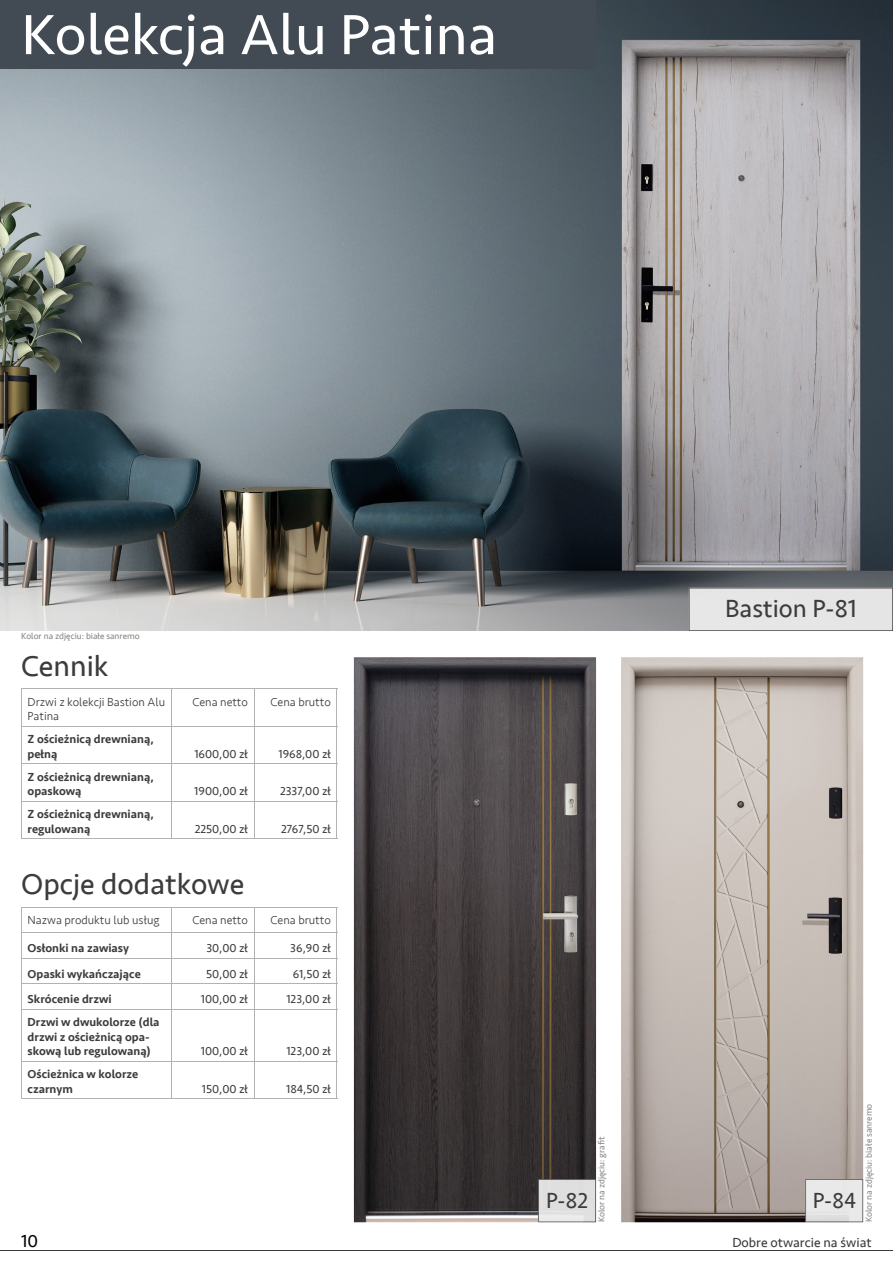
<style>
.page{position:relative;width:893px;height:1263px;background:#fff}
.page>*{position:absolute;margin:0;border:0;box-sizing:border-box;transform-origin:0 0}
.t1{font:58.5px "Seravek";color:#fff}
.t2{font:30px "Seravek";color:#3c3c3b}
.t3{font:25.5px "Seravek";color:#3c3c3b}
.t4{font:22.5px "Seravek";color:#3c3c3b}
.t5{font:18px "Seravek";color:#000}
.t6{font:13.5px "Seravek";color:#3c3c3b}
.t7{font:500 12px/14.4px "Seravek";color:#3c3c3b}
.t8{font:12px "Seravek";color:#3c3c3b}
.t9{font:300 12px/14.4px "Seravek";color:#3c3c3b}
.t10{font:9px "Seravek";color:#878787}
</style>
<div class="page">
<hr style="left:0;top:1250px;width:893px;height:1px;background:#3c3c3b">
<hr style="left:21px;top:907px;width:150px;height:1px;background:#b3b2b2">
<hr style="left:171px;top:907px;width:83px;height:1px;background:#b3b2b2">
<hr style="left:254px;top:907px;width:83px;height:1px;background:#b3b2b2">
<hr style="left:21px;top:932px;width:150px;height:1px;background:#b3b2b2">
<hr style="left:171px;top:932px;width:83px;height:1px;background:#b3b2b2">
<hr style="left:254px;top:932px;width:83px;height:1px;background:#b3b2b2">
<hr style="left:21px;top:958px;width:150px;height:1px;background:#b3b2b2">
<hr style="left:171px;top:958px;width:83px;height:1px;background:#b3b2b2">
<hr style="left:254px;top:958px;width:83px;height:1px;background:#b3b2b2">
<hr style="left:21px;top:983px;width:150px;height:1px;background:#b3b2b2">
<svg style="left:21px;top:908px;width:1px;height:101px"></svg>
<hr style="left:171px;top:983px;width:83px;height:1px;background:#b3b2b2">
<svg style="left:171px;top:908px;width:1px;height:101px"></svg>
<hr style="left:254px;top:983px;width:83px;height:1px;background:#b3b2b2">
<svg style="left:254px;top:908px;width:1px;height:101px"></svg>
<svg style="left:336px;top:908px;width:1px;height:101px"></svg>
<hr style="left:21px;top:1009px;width:150px;height:1px;background:#b3b2b2">
<hr style="left:21px;top:1009px;width:1px;height:52px;background:#b3b2b2">
<hr style="left:171px;top:1009px;width:83px;height:1px;background:#b3b2b2">
<hr style="left:171px;top:1009px;width:1px;height:52px;background:#b3b2b2">
<hr style="left:254px;top:1009px;width:83px;height:1px;background:#b3b2b2">
<hr style="left:254px;top:1009px;width:1px;height:52px;background:#b3b2b2">
<hr style="left:336px;top:1009px;width:1px;height:52px;background:#b3b2b2">
<hr style="left:21px;top:1061px;width:150px;height:1px;background:#b3b2b2">
<hr style="left:21px;top:1061px;width:1px;height:37px;background:#b3b2b2">
<hr style="left:171px;top:1061px;width:83px;height:1px;background:#b3b2b2">
<hr style="left:171px;top:1061px;width:1px;height:37px;background:#b3b2b2">
<hr style="left:254px;top:1061px;width:83px;height:1px;background:#b3b2b2">
<hr style="left:254px;top:1061px;width:1px;height:37px;background:#b3b2b2">
<hr style="left:336px;top:1061px;width:1px;height:37px;background:#b3b2b2">
<hr style="left:21px;top:1098px;width:150px;height:1px;background:#b3b2b2">
<hr style="left:171px;top:1098px;width:83px;height:1px;background:#b3b2b2">
<hr style="left:254px;top:1098px;width:83px;height:1px;background:#b3b2b2">
<img style="left:0;top:0;width:893px;height:631px">
<div style="left:0;top:0;width:595px;height:68px;background:#424b54"></div>
<img style="left:354px;top:657px;width:242px;height:565px">
<img style="left:621px;top:657px;width:242px;height:565px">
<img style="left:805px;top:1179px;width:58px;height:43px">
<img style="left:538px;top:1179px;width:58px;height:43px">
<hr style="left:21px;top:688px;width:150px;height:1px;background:#b3b2b2">
<hr style="left:21px;top:689px;width:1px;height:37px;background:#b3b2b2">
<hr style="left:171px;top:688px;width:83px;height:1px;background:#b3b2b2">
<hr style="left:171px;top:689px;width:1px;height:37px;background:#b3b2b2">
<hr style="left:254px;top:688px;width:83px;height:1px;background:#b3b2b2">
<hr style="left:254px;top:689px;width:1px;height:37px;background:#b3b2b2">
<hr style="left:336px;top:689px;width:1px;height:37px;background:#b3b2b2">
<hr style="left:21px;top:726px;width:150px;height:1px;background:#b3b2b2">
<hr style="left:21px;top:726px;width:1px;height:37px;background:#b3b2b2">
<hr style="left:21px;top:763px;width:150px;height:1px;background:#b3b2b2">
<hr style="left:21px;top:764px;width:1px;height:37px;background:#b3b2b2">
<hr style="left:21px;top:801px;width:150px;height:1px;background:#b3b2b2">
<hr style="left:21px;top:801px;width:1px;height:37px;background:#b3b2b2">
<hr style="left:21px;top:838px;width:150px;height:1px;background:#b3b2b2">
<hr style="left:171px;top:726px;width:83px;height:1px;background:#b3b2b2">
<hr style="left:171px;top:726px;width:1px;height:37px;background:#b3b2b2">
<hr style="left:254px;top:726px;width:83px;height:1px;background:#b3b2b2">
<hr style="left:254px;top:726px;width:1px;height:37px;background:#b3b2b2">
<hr style="left:336px;top:726px;width:1px;height:37px;background:#b3b2b2">
<hr style="left:171px;top:763px;width:83px;height:1px;background:#b3b2b2">
<hr style="left:171px;top:764px;width:1px;height:37px;background:#b3b2b2">
<hr style="left:254px;top:763px;width:83px;height:1px;background:#b3b2b2">
<hr style="left:254px;top:764px;width:1px;height:37px;background:#b3b2b2">
<hr style="left:336px;top:764px;width:1px;height:37px;background:#b3b2b2">
<hr style="left:171px;top:801px;width:83px;height:1px;background:#b3b2b2">
<hr style="left:171px;top:801px;width:1px;height:37px;background:#b3b2b2">
<hr style="left:254px;top:801px;width:83px;height:1px;background:#b3b2b2">
<hr style="left:254px;top:801px;width:1px;height:37px;background:#b3b2b2">
<hr style="left:336px;top:801px;width:1px;height:37px;background:#b3b2b2">
<hr style="left:171px;top:838px;width:83px;height:1px;background:#b3b2b2">
<hr style="left:254px;top:838px;width:83px;height:1px;background:#b3b2b2">
<div style="left:689px;top:588px;width:204px;height:43px;background:#e6e6e6"></div>
<h1 class="t1" style="left:21px;top:-11px;width:477px">Kolekcja Alu Patina</h1>
<p class="t10" style="left:21px;top:629px;width:120px">Kolor na zdjęciu: białe sanremo</p>
<h2 class="t2" style="left:21px;top:643px;width:89px">Cennik</h2>
<p class="t9" style="left:28px;top:695px;width:139px">Drzwi z kolekcji Bastion Alu<br>Patina</p>
<p class="t9" style="left:192px;top:695px;width:57px">Cena netto</p>
<p class="t9" style="left:271px;top:695px;width:62px">Cena brutto</p>
<p class="t7" style="left:28px;top:732px;width:128px">Z ościeżnicą drewnianą, pełną</p>
<p class="t8" style="left:194px;top:744px;width:55px">1600,00 zł</p>
<p class="t8" style="left:279px;top:744px;width:54px">1968,00 zł</p>
<p class="t7" style="left:28px;top:770px;width:128px">Z ościeżnicą drewnianą, opaskową</p>
<p class="t8" style="left:194px;top:782px;width:55px">1900,00 zł</p>
<p class="t8" style="left:280px;top:782px;width:52px">2337,00 zł</p>
<p class="t7" style="left:28px;top:807px;width:128px">Z ościeżnicą drewnianą, regulowaną</p>
<p class="t8" style="left:195px;top:819px;width:55px">2250,00 zł</p>
<p class="t8" style="left:281px;top:819px;width:51px">2767,50 zł</p>
<h2 class="t2" style="left:21px;top:861px;width:225px">Opcje dodatkowe</h2>
<p class="t9" style="left:28px;top:913px;width:133px">Nazwa produktu lub usług</p>
<p class="t9" style="left:192px;top:913px;width:57px">Cena netto</p>
<p class="t9" style="left:271px;top:913px;width:62px">Cena brutto</p>
<p class="t7" style="left:28px;top:941px;width:103px">Osłonki na zawiasy</p>
<p class="t8" style="left:206px;top:939px;width:43px">30,00 zł</p>
<p class="t8" style="left:290px;top:939px;width:42px">36,90 zł</p>
<p class="t7" style="left:28px;top:966px;width:115px">Opaski wykańczające</p>
<p class="t8" style="left:206px;top:964px;width:43px">50,00 zł</p>
<p class="t8" style="left:293px;top:964px;width:40px">61,50 zł</p>
<p class="t7" style="left:28px;top:992px;width:86px">Skrócenie drzwi</p>
<p class="t8" style="left:201px;top:990px;width:49px">100,00 zł</p>
<p class="t8" style="left:286px;top:990px;width:46px">123,00 zł</p>
<p class="t7" style="left:28px;top:1015px;width:133px">Drzwi w dwukolorze (dla drzwi z ościeżnicą opa&shy;skową lub regulowaną)</p>
<p class="t8" style="left:201px;top:1042px;width:49px">100,00 zł</p>
<p class="t8" style="left:286px;top:1042px;width:46px">123,00 zł</p>
<p class="t7" style="left:28px;top:1067px;width:112px">Ościeżnica w kolorze czarnym</p>
<p class="t8" style="left:202px;top:1079px;width:48px">150,00 zł</p>
<p class="t8" style="left:286px;top:1079px;width:46px">184,50 zł</p>
<h3 class="t3" style="left:725px;top:589px;width:133px">Bastion P-81</h3>
<p class="t10" style="left:594px;top:1222px;width:87px;rotate:-90deg">Kolor na zdjęciu: grafit</p>
<h3 class="t4" style="left:546px;top:1183px;width:44px">P-82</h3>
<h3 class="t4" style="left:813px;top:1183px;width:45px">P-84</h3>
<p class="t10" style="left:862px;top:1222px;width:120px;rotate:-90deg">Kolor na zdjęciu: białe sanremo</p>
<h3 class="t5" style="left:21px;top:1226px;width:18px">10</h3>
<p class="t6" style="left:732px;top:1232px;width:141px">Dobre otwarcie na świat</p>
</div>
